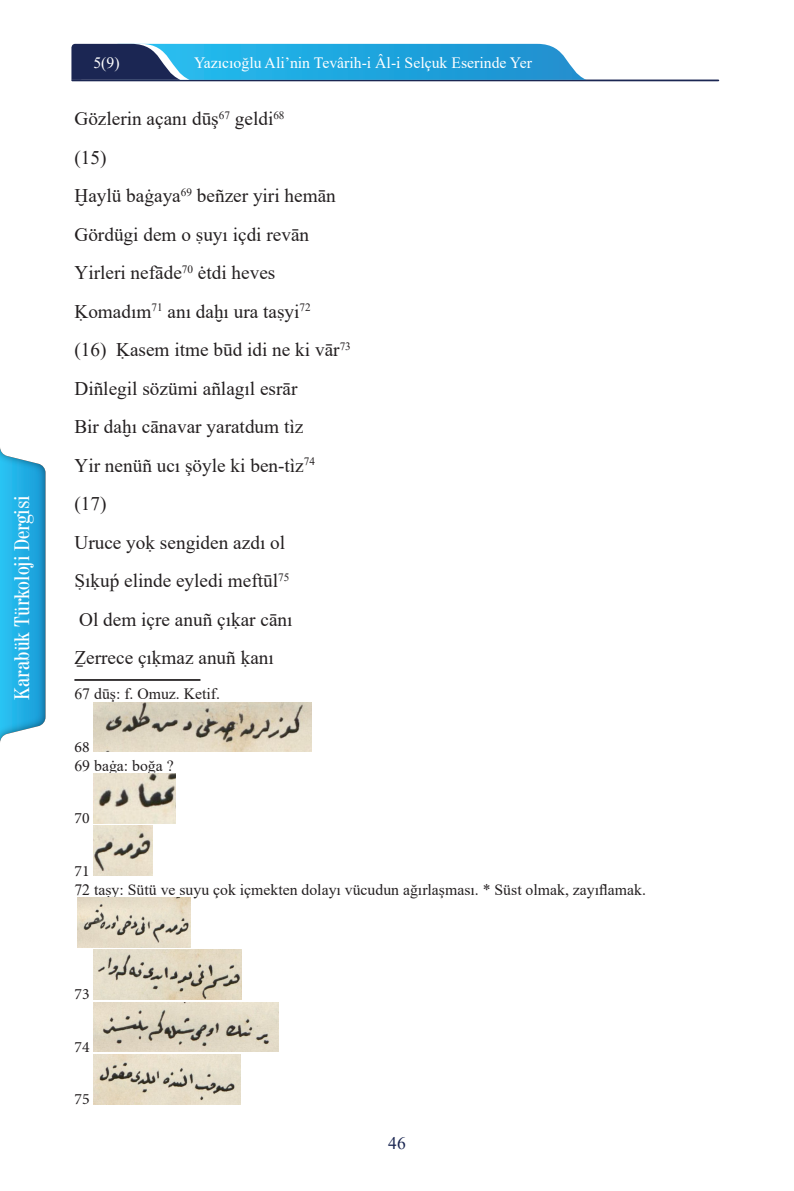
<style>
.page{position:relative;width:794px;height:1191px;background:#fff}
.page>*{position:absolute;margin:0;border:0;box-sizing:border-box;transform-origin:0 0}
.t1{font:condensed 21px "Century 725 BT";color:#fff}
.t2{font:19.25px "Times New Roman";color:#231f20}
.t3{font:17.5px "Times New Roman";color:#1a2651}
.t4{font:15.75px "Times New Roman";color:#231f20}
.t5{font:15.75px "Times New Roman";color:#fff}
.t6{font:15.75px "Minion Pro";color:#231f20}
</style>
<div class="page">
<svg style="left:0;top:448px;width:46px;height:294px;background:#35b2e2"></svg>
<hr style="left:72px;top:80px;width:646px;height:1px;background:#1b2653">
<svg style="left:71px;top:44px;width:515px;height:36px;background:#2b94c7"></svg>
<hr style="left:74px;top:679px;width:126px;height:2px;background:#231f20">
<img style="left:93px;top:702px;width:218px;height:49px">
<img style="left:93px;top:773px;width:82px;height:50px">
<img style="left:93px;top:826px;width:60px;height:49px">
<img style="left:78px;top:897px;width:112px;height:50px">
<img style="left:93px;top:950px;width:149px;height:49px">
<img style="left:93px;top:1002px;width:185px;height:49px">
<img style="left:93px;top:1054px;width:147px;height:50px">
<p class="t1" style="left:9px;top:699px;width:206px;rotate:-90deg">Karabük Türkoloji Dergisi</p>
<p class="t5" style="left:93px;top:51px;width:28px">5(9)</p>
<p class="t5" style="left:194px;top:51px;width:339px">Yazıcıoğlu Ali’nin Tevârih-i Âl-i Selçuk Eserinde Yer</p>
<p class="t2" style="left:74px;top:105px;width:212px">Gözlerin açanı dūş<sup>67</sup> geldi<sup>68</sup></p>
<p class="t2" style="left:74px;top:143px;width:34px">(15)</p>
<p class="t2" style="left:74px;top:182px;width:263px">Ḫaylü baġaya<sup>69</sup> beñzer yiri hemān</p>
<p class="t2" style="left:74px;top:220px;width:236px">Gördügi dem o ṣuyı içdi revān</p>
<p class="t2" style="left:74px;top:259px;width:202px">Yirleri nefāde<sup>70</sup> ėtdi heves</p>
<p class="t2" style="left:74px;top:297px;width:238px">Ḳomadım<sup>71</sup> anı daḫı ura taṣyi<sup>72</sup></p>
<p class="t2" style="left:74px;top:336px;width:278px">(16) Ḳasem itme būd idi ne ki vār<sup>73</sup></p>
<p class="t2" style="left:74px;top:374px;width:224px">Diñlegil sözümi añlagıl esrār</p>
<p class="t2" style="left:74px;top:413px;width:230px">Bir daḫı cānavar yaratdum tìz</p>
<p class="t2" style="left:74px;top:451px;width:242px">Yir nenüñ ucı şöyle ki ben-tìz<sup>74</sup></p>
<p class="t2" style="left:74px;top:490px;width:34px">(17)</p>
<p class="t2" style="left:74px;top:528px;width:212px">Uruce yoḳ sengiden azdı ol</p>
<p class="t2" style="left:74px;top:567px;width:216px">Ṣıḳuṕ elinde eyledi meftūl<sup>75</sup></p>
<p class="t2" style="left:79px;top:605px;width:215px">Ol dem içre anuñ çıḳar cānı</p>
<p class="t2" style="left:74px;top:644px;width:201px">Ẕerrece çıḳmaz anuñ ḳanı</p>
<p class="t4" style="left:74px;top:683px;width:147px">67 dūş: f. Omuz. Ketif.</p>
<p class="t6" style="left:74px;top:736px;width:17px">68</p>
<p class="t4" style="left:74px;top:754px;width:101px">69 baġa: boğa ?</p>
<p class="t6" style="left:74px;top:807px;width:17px">70</p>
<p class="t6" style="left:74px;top:860px;width:17px">71</p>
<p class="t4" style="left:74px;top:878px;width:573px">72 taṣy: Sütü ve suyu çok içmekten dolayı vücudun ağırlaşması. * Süst olmak, zayıflamak.</p>
<p class="t6" style="left:74px;top:984px;width:17px">73</p>
<p class="t6" style="left:74px;top:1036px;width:17px">74</p>
<p class="t6" style="left:74px;top:1088px;width:17px">75</p>
<p class="t3" style="left:388px;top:1130px;width:19px">46</p>
</div>
